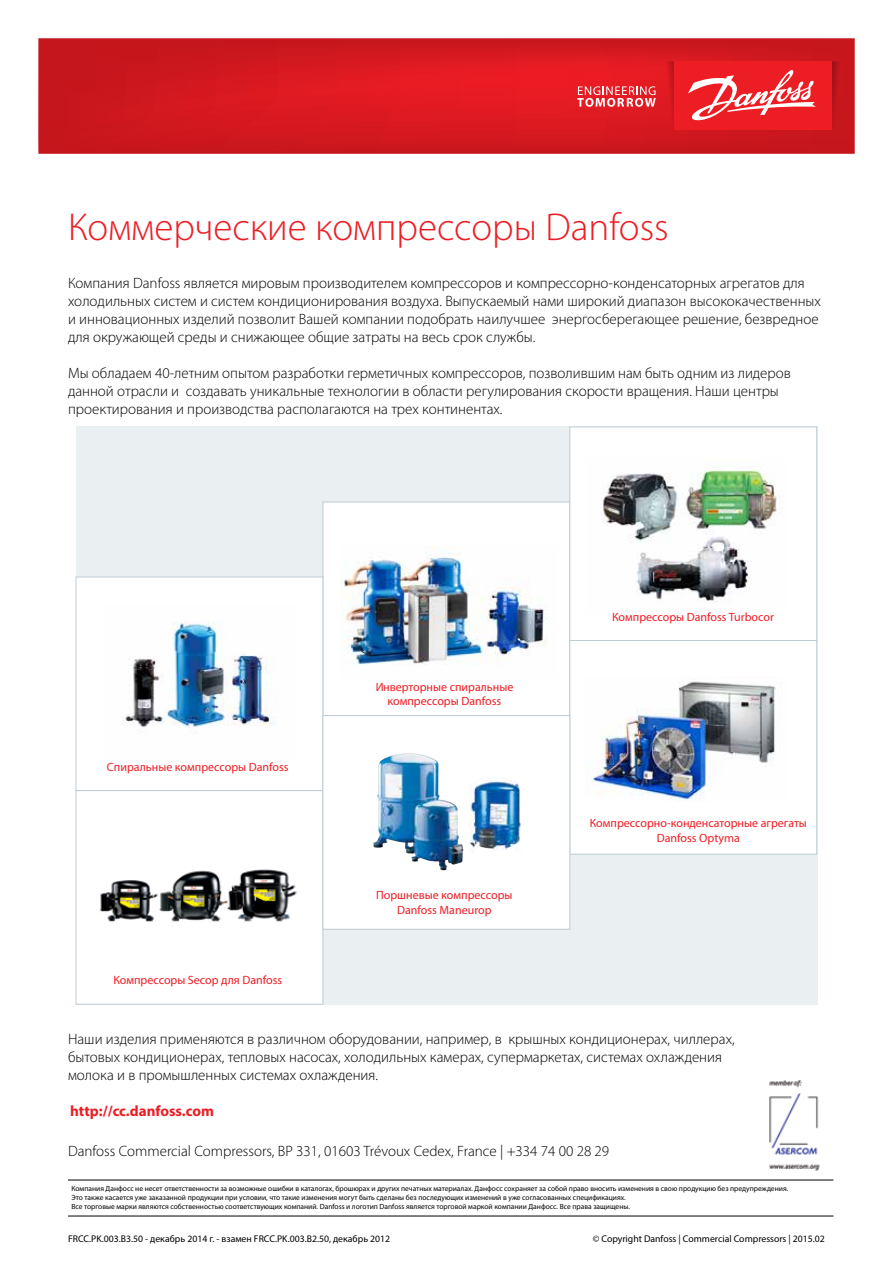
<style>
.page{position:relative;width:893px;height:1263px;background:#fff}
.page>*{position:absolute;margin:0;border:0;box-sizing:border-box;transform-origin:0 0}
.t1{font:300 39px "Myriad Pro";color:#ed1d24}
.t2{font:300 15px/18px "Myriad Pro";color:#000}
.t3{font:700 15px "Myriad Pro";color:#ed1d24}
.t4{font:12px/14.4px "Myriad Pro";color:#ed1d24;text-align:center}
.t5{font:9.75px "Myriad Pro";color:#000}
.t6{font:7.5px/9px "Myriad Pro";color:#000}
</style>
<div class="page">
<svg style="left:38px;top:38px;width:817px;height:116px"></svg>
<svg style="left:832px;top:61px;width:12px;height:69px"></svg>
<div style="left:674px;top:61px;width:158px;height:69px;background:#ed1d24"></div>
<svg style="left:577px;top:61px;width:97px;height:69px"></svg>
<svg style="left:688px;top:70px;width:128px;height:51px"></svg>
<div style="left:76px;top:426px;width:741px;height:578px;background:#eaeff2"></div>
<div style="left:323px;top:501px;width:247px;height:215px;background:#fff;border:1px solid #beccd3"></div>
<div style="left:569px;top:426px;width:248px;height:215px;background:#fff;border:1px solid #beccd3"></div>
<div style="left:76px;top:577px;width:247px;height:214px;background:#fff;border:1px solid #beccd3"></div>
<img style="left:602px;top:470px;width:175px;height:132px">
<div style="left:569px;top:640px;width:248px;height:214px;background:#fff;border:1px solid #beccd3"></div>
<div style="left:76px;top:790px;width:247px;height:214px;background:#fff;border:1px solid #beccd3"></div>
<img style="left:99px;top:869px;width:199px;height:53px">
<div style="left:323px;top:715px;width:247px;height:214px;background:#fff;border:1px solid #beccd3"></div>
<img style="left:373px;top:753px;width:119px;height:118px">
<img style="left:122px;top:621px;width:155px;height:111px">
<img style="left:341px;top:546px;width:206px;height:119px">
<img style="left:769px;top:1079px;width:51px;height:91px">
<img style="left:586px;top:681px;width:190px;height:121px">
<hr style="left:68px;top:1215px;width:765px;height:1px;background:#000">
<hr style="left:68px;top:1179px;width:765px;height:1px;background:#000">
<h1 class="t1" style="left:68px;top:205px;width:602px">Коммерческие компрессоры Danfoss</h1>
<p class="t2" style="left:68px;top:274px;width:754px">Компания Danfoss является мировым производителем компрессоров и компрессорно-конденсаторных агрегатов для холодильных систем и систем кондиционирования воздуха. Выпускаемый нами широкий диапазон высококачественных и инновационных изделий позволит Вашей компании подобрать наилучшее энергосберегающее решение, безвредное для окружающей среды и снижающее общие затраты на весь срок службы.</p>
<p class="t2" style="left:68px;top:364px;width:724px">Мы обладаем 40-летним опытом разработки герметичных компрессоров, позволившим нам быть одним из лидеров данной отрасли и создавать уникальные технологии в области регулирования скорости вращения. Наши центры проектирования и производства располагаются на трех континентах.</p>
<p class="t4" style="left:107px;top:759px;width:183px">Спиральные компрессоры Danfoss</p>
<p class="t4" style="left:113px;top:972px;width:170px">Компрессоры Secop для Danfoss</p>
<p class="t4" style="left:375px;top:679px;width:140px">Инверторные спиральные компрессоры Danfoss</p>
<p class="t4" style="left:376px;top:888px;width:138px">Поршневые компрессоры<br>Danfoss Maneurop</p>
<p class="t4" style="left:612px;top:609px;width:163px">Компрессоры Danfoss Turbocor</p>
<p class="t4" style="left:590px;top:816px;width:219px">Компрессорно-конденсаторные агрегаты<br>Danfoss Optyma</p>
<p class="t2" style="left:68px;top:1030px;width:668px">Наши изделия применяются в различном оборудовании, например, в крышных кондиционерах, чиллерах, бытовых кондиционерах, тепловых насосах, холодильных камерах, супермаркетах, системах охлаждения молока и в промышленных системах охлаждения.</p>
<p class="t3" style="left:70px;top:1101px;width:145px">http://cc.danfoss.com</p>
<p class="t2" style="left:68px;top:1142px;width:543px">Danfoss Commercial Compressors, BP 331, 01603 Trévoux Cedex, France | +334 74 00 28 29</p>
<p class="t6" style="left:71px;top:1184px;width:718px">Компания Данфосс не несет ответственности за возможные ошибки в каталогах, брошюрах и других печатных материалах. Данфосс сохраняет за собой право вносить изменения в свою продукцию без предупреждения.<br>Это также касается уже заказанной продукции при условии, что такие изменения могут быть сделаны без последующих изменений в уже согласованных спецификациях.<br>Все торговые марки являются собственностью соответствующих компаний. Danfoss и логотип Danfoss является торговой маркой компании Данфосс. Все права защищены.</p>
<p class="t5" style="left:68px;top:1233px;width:324px">FRCC.PK.003.B3.50 - декабрь 2014 г. - взамен FRCC.PK.003.B2.50, декабрь 2012</p>
<p class="t5" style="left:593px;top:1232px;width:234px">© Copyright Danfoss | Commercial Compressors | 2015.02</p>
</div>
